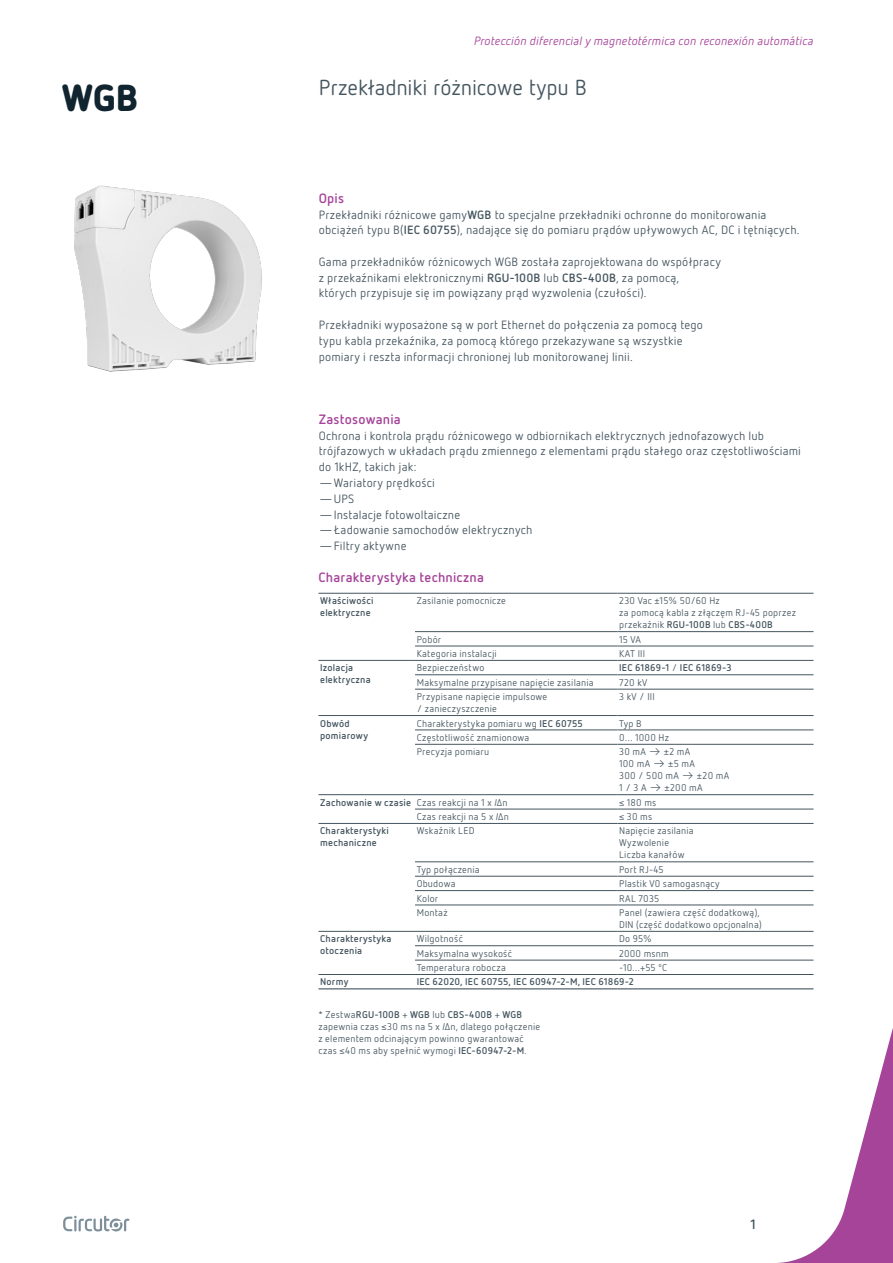
<style>
.page{position:relative;width:893px;height:1263px;background:#fff}
.page>*{position:absolute;margin:0;border:0;box-sizing:border-box;transform-origin:0 0}
.NombreEquipo_1{font:900 37.5px "Netto Pro";color:#112530}
.Descripcion_1{font:21.75px "Netto Pro";letter-spacing:-.005em;color:#45555f}
.Titulo_P{font:700 13.5px "Netto Pro";letter-spacing:.02em;color:#a54499}
.t1{font:700 13.5px "Netto Pro";color:#45555f}
.TextoSeguido{font:12px/15.8px "Netto Pro";letter-spacing:.015em;color:#45555f}
.t2{font:italic 12px "Netto Pro";letter-spacing:.01em;color:#a54499}
.TextoTablas{font:9.75px/12px "Netto Pro";letter-spacing:.025em;color:#45555f}
.TextoTablas-2{font:700 9.75px/12px "Netto Pro";letter-spacing:.025em;color:#45555f}
.s1{font-weight:700}
.s2{font-weight:400}
.s3{font-style:italic}
</style>
<div class="page">
<svg style="left:67px;top:988px;width:826px;height:275px"></svg>
<svg style="left:63px;top:1216px;width:66px;height:15px"></svg>
<img style="left:74px;top:185px;width:188px;height:187px">
<hr style="left:415px;top:730px;width:202px;height:1px;background:#45555f">
<hr style="left:617px;top:730px;width:196px;height:1px;background:#45555f">
<hr style="left:415px;top:744px;width:202px;height:1px;background:#45555f">
<hr style="left:617px;top:744px;width:196px;height:1px;background:#45555f">
<hr style="left:415px;top:809px;width:202px;height:1px;background:#45555f">
<hr style="left:617px;top:809px;width:196px;height:1px;background:#45555f">
<hr style="left:415px;top:861px;width:202px;height:1px;background:#45555f">
<hr style="left:617px;top:861px;width:196px;height:1px;background:#45555f">
<hr style="left:415px;top:876px;width:202px;height:1px;background:#45555f">
<hr style="left:617px;top:876px;width:196px;height:1px;background:#45555f">
<hr style="left:415px;top:890px;width:202px;height:1px;background:#45555f">
<hr style="left:617px;top:890px;width:196px;height:1px;background:#45555f">
<hr style="left:415px;top:945px;width:202px;height:1px;background:#45555f">
<hr style="left:617px;top:945px;width:196px;height:1px;background:#45555f">
<hr style="left:415px;top:960px;width:202px;height:1px;background:#45555f">
<hr style="left:617px;top:960px;width:196px;height:1px;background:#45555f">
<hr style="left:318px;top:715px;width:97px;height:1px;background:#45555f">
<hr style="left:415px;top:715px;width:202px;height:1px;background:#45555f">
<hr style="left:617px;top:715px;width:196px;height:1px;background:#45555f">
<hr style="left:318px;top:794px;width:97px;height:1px;background:#45555f">
<hr style="left:415px;top:794px;width:202px;height:1px;background:#45555f">
<hr style="left:617px;top:794px;width:196px;height:1px;background:#45555f">
<hr style="left:318px;top:823px;width:97px;height:1px;background:#45555f">
<hr style="left:415px;top:823px;width:202px;height:1px;background:#45555f">
<hr style="left:617px;top:823px;width:196px;height:1px;background:#45555f">
<hr style="left:415px;top:904px;width:202px;height:1px;background:#45555f">
<hr style="left:617px;top:904px;width:196px;height:1px;background:#45555f">
<hr style="left:318px;top:974px;width:97px;height:1px;background:#45555f">
<hr style="left:415px;top:974px;width:202px;height:1px;background:#45555f">
<hr style="left:617px;top:974px;width:196px;height:1px;background:#45555f">
<hr style="left:318px;top:593px;width:97px;height:1px;background:#45555f">
<hr style="left:318px;top:660px;width:97px;height:1px;background:#45555f">
<hr style="left:415px;top:593px;width:202px;height:1px;background:#45555f">
<hr style="left:617px;top:593px;width:196px;height:1px;background:#45555f">
<hr style="left:415px;top:660px;width:202px;height:1px;background:#45555f">
<hr style="left:617px;top:660px;width:196px;height:1px;background:#45555f">
<hr style="left:318px;top:931px;width:97px;height:1px;background:#45555f">
<hr style="left:415px;top:931px;width:202px;height:1px;background:#45555f">
<hr style="left:617px;top:931px;width:196px;height:1px;background:#45555f">
<hr style="left:415px;top:631px;width:202px;height:1px;background:#45555f">
<hr style="left:617px;top:631px;width:196px;height:1px;background:#45555f">
<hr style="left:415px;top:646px;width:202px;height:1px;background:#45555f">
<hr style="left:617px;top:646px;width:196px;height:1px;background:#45555f">
<hr style="left:415px;top:674px;width:202px;height:1px;background:#45555f">
<hr style="left:617px;top:674px;width:196px;height:1px;background:#45555f">
<hr style="left:415px;top:689px;width:202px;height:1px;background:#45555f">
<hr style="left:617px;top:689px;width:196px;height:1px;background:#45555f">
<hr style="left:318px;top:988px;width:97px;height:1px;background:#45555f">
<hr style="left:415px;top:988px;width:202px;height:1px;background:#45555f">
<hr style="left:617px;top:988px;width:196px;height:1px;background:#45555f">
<p class="NombreEquipo_1" style="left:62px;top:71px;width:78px">WGB</p>
<p class="t2" style="left:474px;top:33px;width:341px">Protección diferencial y magnetotérmica con reconexión automática</p>
<p class="Descripcion_1" style="left:319px;top:73px;width:270px">Przekładniki różnicowe typu B</p>
<p class="Titulo_P" style="left:319px;top:189px;width:27px">Opis</p>
<p class="TextoSeguido" style="left:319px;top:206px;width:482px">Przekładniki różnicowe gamy<span class="s1">WGB</span> to specjalne przekładniki ochronne do monitorowania obciążeń typu B(<span class="s1">IEC 60755</span>), nadające się do pomiaru prądów upływowych AC, DC i tętniących.</p>
<p class="TextoSeguido" style="left:319px;top:253px;width:404px">Gama przekładników różnicowych WGB została zaprojektowana do współpracy z przekaźnikami elektronicznymi <span class="s1">RGU-100B</span> lub <span class="s1">CBS-400B</span>, za pomocą,<br>których przypisuje się im powiązany prąd wyzwolenia (czułości).</p>
<p class="TextoSeguido" style="left:319px;top:317px;width:386px">Przekładniki wyposażone są w port Ethernet do połączenia za pomocą tego typu kabla przekaźnika, za pomocą którego przekazywane są wszystkie pomiary i reszta informacji chronionej lub monitorowanej linii.</p>
<p class="Titulo_P" style="left:319px;top:410px;width:84px">Zastosowania</p>
<p class="TextoSeguido" style="left:319px;top:427px;width:484px">Ochrona i kontrola prądu różnicowego w odbiornikach elektrycznych jednofazowych lub trójfazowych w układach prądu zmiennego z elementami prądu stałego oraz częstotliwościami do 1kHZ, takich jak:</p>
<p class="TextoSeguido" style="left:319px;top:474px;width:118px">—Wariatory prędkości</p>
<p class="TextoSeguido" style="left:319px;top:490px;width:37px">—UPS</p>
<p class="TextoSeguido" style="left:319px;top:506px;width:143px">—Instalacje fotowoltaiczne</p>
<p class="TextoSeguido" style="left:319px;top:522px;width:215px">—Ładowanie samochodów elektrycznych</p>
<p class="TextoSeguido" style="left:319px;top:538px;width:89px">—Filtry aktywne</p>
<p class="Titulo_P" style="left:318px;top:568px;width:167px">Charakterystyka techniczna</p>
<p class="TextoTablas-2" style="left:320px;top:594px;width:55px">Właściwości elektryczne</p>
<p class="TextoTablas" style="left:417px;top:594px;width:91px">Zasilanie pomocnicze</p>
<p class="TextoTablas" style="left:619px;top:594px;width:178px">230 Vac ±15% 50/60 Hz<br>za pomocą kabla z złączęm RJ-45 poprzez przekaźnik <span class="s1">RGU-100B</span> lub <span class="s1">CBS-400B</span></p>
<p class="TextoTablas" style="left:417px;top:633px;width:26px">Pobór</p>
<p class="TextoTablas" style="left:619px;top:633px;width:24px">15 VA</p>
<p class="TextoTablas" style="left:417px;top:647px;width:82px">Kategoria instalacji</p>
<p class="TextoTablas" style="left:619px;top:647px;width:27px">KAT III</p>
<p class="TextoTablas-2" style="left:320px;top:661px;width:52px">Izolacja elektryczna</p>
<p class="TextoTablas" style="left:417px;top:662px;width:69px">Bezpieczeństwo</p>
<p class="TextoTablas-2" style="left:619px;top:661px;width:114px">IEC 61869-1 <span class="s2">/</span> IEC 61869-3</p>
<p class="TextoTablas" style="left:417px;top:676px;width:178px">Maksymalne przypisane napięcie zasilania</p>
<p class="TextoTablas" style="left:619px;top:676px;width:30px">720 kV</p>
<p class="TextoTablas" style="left:417px;top:690px;width:132px">Przypisane napięcie impulsowe / zanieczyszczenie</p>
<p class="TextoTablas" style="left:619px;top:690px;width:37px">3 kV / III</p>
<p class="TextoTablas-2" style="left:320px;top:717px;width:49px">Obwód pomiarowy</p>
<p class="TextoTablas" style="left:417px;top:717px;width:168px">Charakterystyka pomiaru wg <span class="s1">IEC 60755</span></p>
<p class="TextoTablas" style="left:619px;top:717px;width:24px">Typ B</p>
<p class="TextoTablas" style="left:417px;top:731px;width:114px">Częstotliwość znamionowa</p>
<p class="TextoTablas" style="left:619px;top:731px;width:51px">0… 1000 Hz</p>
<p class="TextoTablas" style="left:417px;top:745px;width:74px">Precyzja pomiaru</p>
<p class="TextoTablas" style="left:619px;top:745px;width:73px">30 mA → ±2 mA</p>
<p class="TextoTablas" style="left:619px;top:757px;width:77px">100 mA → ±5 mA</p>
<p class="TextoTablas" style="left:619px;top:769px;width:112px">300 / 500 mA → ±20 mA</p>
<p class="TextoTablas" style="left:619px;top:781px;width:85px">1 / 3 A → ±200 mA</p>
<p class="TextoTablas-2" style="left:320px;top:796px;width:93px">Zachowanie w czasie</p>
<p class="TextoTablas" style="left:417px;top:796px;width:92px">Czas reakcji na 1 x <span class="s3">I</span>Δn</p>
<p class="TextoTablas" style="left:619px;top:796px;width:39px">≤ 180 ms</p>
<p class="TextoTablas" style="left:417px;top:810px;width:94px">Czas reakcji na 5 x <span class="s3">I</span>Δn</p>
<p class="TextoTablas" style="left:619px;top:810px;width:35px">≤ 30 ms</p>
<p class="TextoTablas-2" style="left:320px;top:824px;width:70px">Charakterystyki mechaniczne</p>
<p class="TextoTablas" style="left:417px;top:825px;width:59px">Wskaźnik LED</p>
<p class="TextoTablas" style="left:619px;top:825px;width:76px">Napięcie zasilania<br>Wyzwolenie<br>Liczba kanałów</p>
<p class="TextoTablas" style="left:417px;top:863px;width:64px">Typ połączenia</p>
<p class="TextoTablas" style="left:619px;top:863px;width:46px">Port RJ-45</p>
<p class="TextoTablas" style="left:417px;top:877px;width:40px">Obudowa</p>
<p class="TextoTablas" style="left:619px;top:877px;width:102px">Plastik V0 samogasnący</p>
<p class="TextoTablas" style="left:417px;top:892px;width:23px">Kolor</p>
<p class="TextoTablas" style="left:619px;top:892px;width:42px">RAL 7035</p>
<p class="TextoTablas" style="left:417px;top:906px;width:32px">Montaż</p>
<p class="TextoTablas" style="left:619px;top:906px;width:144px">Panel (zawiera część dodatkową),<br>DIN (część dodatkowo opcjonalna)</p>
<p class="TextoTablas-2" style="left:320px;top:932px;width:73px">Charakterystyka otoczenia</p>
<p class="TextoTablas" style="left:417px;top:932px;width:48px">Wilgotność</p>
<p class="TextoTablas" style="left:619px;top:932px;width:34px">Do 95%</p>
<p class="TextoTablas" style="left:417px;top:947px;width:97px">Maksymalna wysokość</p>
<p class="TextoTablas" style="left:619px;top:947px;width:51px">2000 msnm</p>
<p class="TextoTablas" style="left:417px;top:961px;width:91px">Temperatura robocza</p>
<p class="TextoTablas" style="left:619px;top:961px;width:49px">-10…+55 ºC</p>
<p class="TextoTablas-2" style="left:320px;top:975px;width:30px">Normy</p>
<p class="TextoTablas-2" style="left:417px;top:975px;width:219px">IEC 62020, IEC 60755, IEC 60947-2-M, IEC 61869-2</p>
<p class="TextoTablas" style="left:318px;top:1008px;width:223px">* Zestwa<span class="s1">RGU-100B</span> + <span class="s1">WGB</span> lub <span class="s1">CBS-400B</span> + <span class="s1">WGB </span>zapewnia czas ≤30 ms na 5 x <span class="s3">I</span>Δn, dlatego połączenie z elementem odcinającym powinno gwarantować czas ≤40 ms aby spełnić wymogi <span class="s1">IEC-60947-2-M</span>.</p>
<h3 class="t1" style="left:750px;top:1215px;width:7px">1</h3>
</div>
